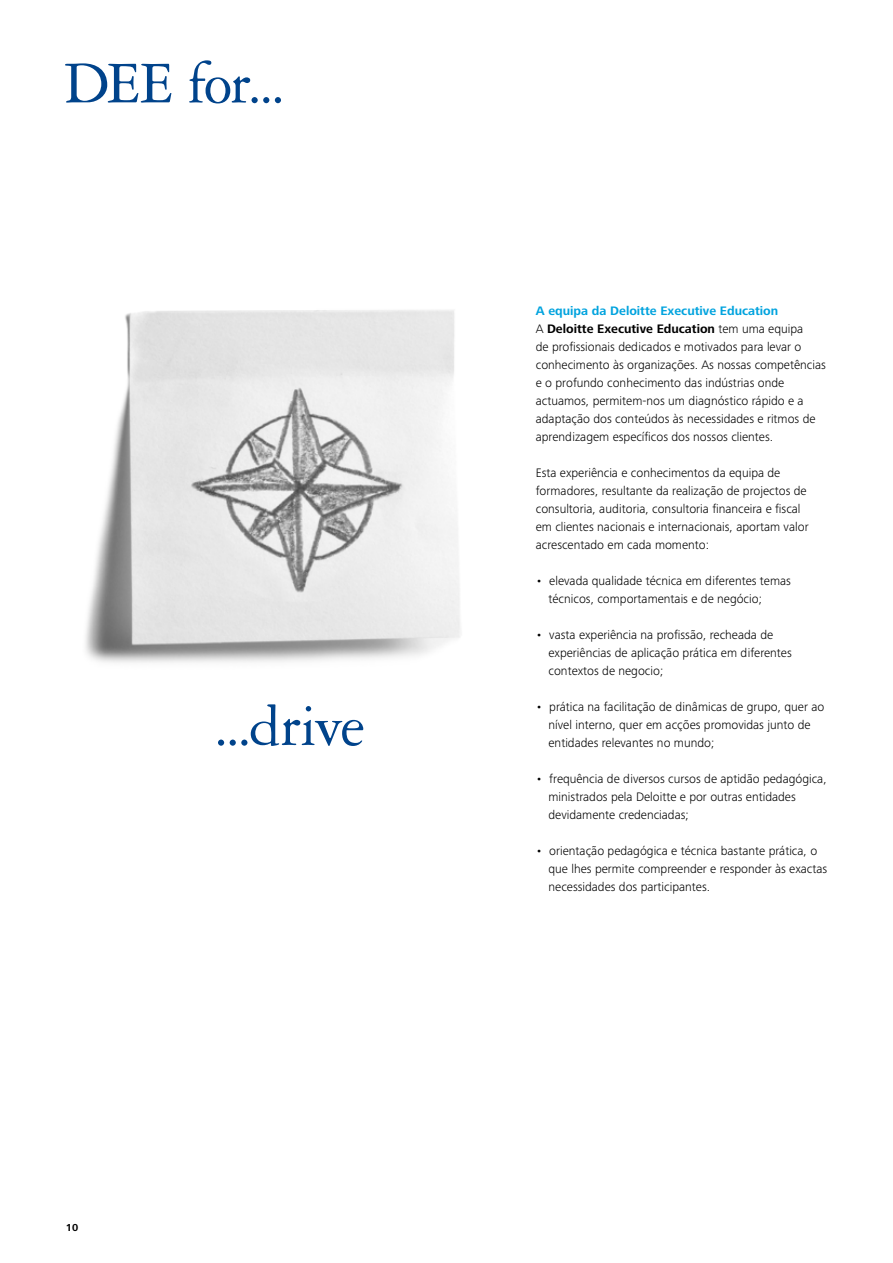
<style>
.page{position:relative;width:893px;height:1263px;background:#fff}
.page>*{position:absolute;margin:0;border:0;box-sizing:border-box;transform-origin:0 0}
.t1{font:63px "Garamond 3 LT Std";letter-spacing:-.035em;color:#00438b}
.t2{font:300 12.75px/18px "Frutiger Next Pro";color:#000}
.t3{font:700 10.5px "Frutiger Next Pro";color:#000}
.s1{font-weight:700;color:#00a3de}
.s2{font-weight:700}
</style>
<div class="page">
<img style="left:85px;top:310px;width:375px;height:353px">
<h1 class="t1" style="left:64px;top:49px;width:224px">DEE for...</h1>
<h1 class="t1" style="left:213px;top:692px;width:153px">...drive</h1>
<p class="t3" style="left:66px;top:1221px;width:14px">10</p>
<p class="t2" style="left:536px;top:301px;width:292px"><span class="s1">A equipa da Deloitte Executive Education<br></span>A <span class="s2">Deloitte Executive Education</span> tem uma equipa<br>de profissionais dedicados e motivados para levar o conhecimento às organizações. As nossas competências e o profundo conhecimento das indústrias onde actuamos, permitem-nos um diagnóstico rápido e a adaptação dos conteúdos às necessidades e ritmos de aprendizagem específicos dos nossos clientes.</p>
<p class="t2" style="left:536px;top:463px;width:274px">Esta experiência e conhecimentos da equipa de formadores, resultante da realização de projectos de consultoria, auditoria, consultoria financeira e fiscal em clientes nacionais e internacionais, aportam valor acrescentado em cada momento:</p>
<p class="t2" style="left:548px;top:571px;width:244px;text-indent:-13px">• elevada qualidade técnica em diferentes temas técnicos, comportamentais e de negócio;</p>
<p class="t2" style="left:548px;top:625px;width:245px;text-indent:-13px">• vasta experiência na profissão, recheada de experiências de aplicação prática em diferentes contextos de negocio;</p>
<p class="t2" style="left:548px;top:697px;width:277px;text-indent:-13px">• prática na facilitação de dinâmicas de grupo, quer ao nível interno, quer em acções promovidas junto de entidades relevantes no mundo;</p>
<p class="t2" style="left:548px;top:769px;width:280px;text-indent:-13px">• frequência de diversos cursos de aptidão pedagógica, ministrados pela Deloitte e por outras entidades devidamente credenciadas;</p>
<p class="t2" style="left:548px;top:841px;width:280px;text-indent:-13px">• orientação pedagógica e técnica bastante prática, o que lhes permite compreender e responder às exactas necessidades dos participantes.</p>
</div>
